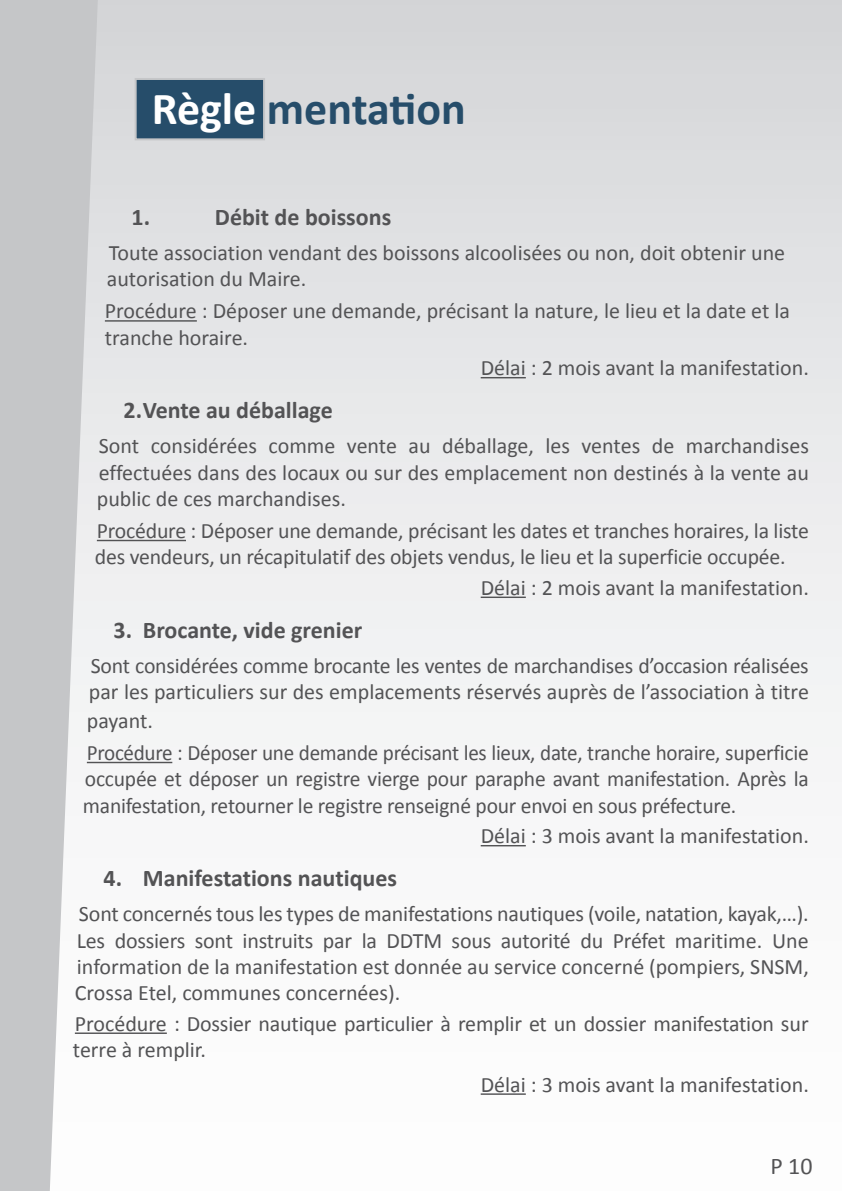
<style>
.page{position:relative;width:842px;height:1191px;background:#fff}
.page>*{position:absolute;margin:0;border:0;box-sizing:border-box;transform-origin:0 0}
.grand_titre{font:700 46px "Calibri";color:#264d6a}
.t1{font:700 24px "Calibri";color:#535355}
.t2{font:24px "Calibri";color:#535355}
.texte_para{font:22px/26.4px "Calibri";letter-spacing:-.01em;color:#535355}
.texte_para-2{font:22px/26.4px "Calibri";letter-spacing:-.01em;color:#535355;text-align:justify;scale:.96 1}
.s1{color:#fff}
</style>
<div class="page">
<div style="left:0;top:0;width:842px;height:1191px;background:linear-gradient(to bottom,#d8d9db,#fff)"></div>
<svg style="left:0;top:0;width:99px;height:1191px"></svg>
<div style="left:135px;top:78px;width:130px;height:62px;background:#264d6a;border:2px solid #c5c6c8"></div>
<hr style="left:105px;top:320px;width:92px;height:2px;background:#535355">
<hr style="left:481px;top:377px;width:45px;height:1px;background:#535355">
<hr style="left:97px;top:540px;width:89px;height:1px;background:#535355">
<hr style="left:481px;top:596px;width:45px;height:2px;background:#535355">
<hr style="left:87px;top:762px;width:85px;height:1px;background:#535355">
<hr style="left:481px;top:845px;width:45px;height:1px;background:#535355">
<hr style="left:75px;top:1032px;width:92px;height:2px;background:#535355">
<hr style="left:481px;top:1093px;width:45px;height:1px;background:#535355">
<p class="grand_titre" style="left:152px;top:76px;width:316px"><span class="s1">Règle</span> mentation</p>
<p class="t1" style="left:132px;top:200px;width:20px">1.</p>
<p class="t1" style="left:215px;top:200px;width:178px">Débit de boissons</p>
<p class="texte_para" style="left:107px;top:239px;width:680px">Toute association vendant des boissons alcoolisées ou non, doit obtenir une autorisation du Maire.</p>
<p class="texte_para" style="left:105px;top:297px;width:687px">Procédure : Déposer une demande, précisant la nature, le lieu et la date et la tranche horaire.</p>
<p class="texte_para" style="left:481px;top:354px;width:330px">Délai : 2 mois avant la manifestation.</p>
<p class="t1" style="left:124px;top:393px;width:211px">2.Vente au déballage</p>
<p class="texte_para" style="left:97px;top:432px;width:713px;text-align:justify">Sont considérées comme vente au déballage, les ventes de marchandises effectuées dans des locaux ou sur des emplacement non destinés à la vente au public de ces marchandises.</p>
<p class="texte_para" style="left:95px;top:517px;width:715px">Procédure : Déposer une demande, précisant les dates et tranches horaires, la liste des vendeurs, un récapitulatif des objets vendus, le lieu et la superficie occupée.</p>
<p class="texte_para" style="left:481px;top:573px;width:330px">Délai : 2 mois avant la manifestation.</p>
<p class="t1" style="left:114px;top:613px;width:250px">3. Brocante, vide grenier</p>
<p class="texte_para" style="left:89px;top:651px;width:722px">Sont considérées comme brocante les ventes de marchandises d’occasion réalisées par les particuliers sur des emplacements réservés auprès de l’association à titre</p>
<p class="texte_para" style="left:87px;top:707px;width:68px">payant.</p>
<p class="texte_para-2" style="left:83px;top:739px;width:758px">Procédure : Déposer une demande précisant les lieux, date, tranche horaire, superficie occupée et déposer un registre vierge pour paraphe avant manifestation. Après la manifestation, retourner le registre renseigné pour envoi en sous préfecture.</p>
<p class="texte_para" style="left:481px;top:822px;width:330px">Délai : 3 mois avant la manifestation.</p>
<p class="t1" style="left:104px;top:861px;width:295px">4. Manifestations nautiques</p>
<p class="texte_para" style="left:75px;top:900px;width:736px;text-align:justify">Sont concernés tous les types de manifestations nautiques (voile, natation, kayak,…).<br>Les dossiers sont instruits par la DDTM sous autorité du Préfet maritime. Une information de la manifestation est donnée au service concerné (pompiers, SNSM, Crossa Etel, communes concernées).</p>
<p class="texte_para" style="left:73px;top:1009px;width:737px">Procédure : Dossier nautique particulier à remplir et un dossier manifestation sur terre à remplir.</p>
<p class="texte_para" style="left:481px;top:1070px;width:330px">Délai : 3 mois avant la manifestation.</p>
<p class="t2" style="left:770px;top:1148px;width:44px">P 10</p>
</div>
